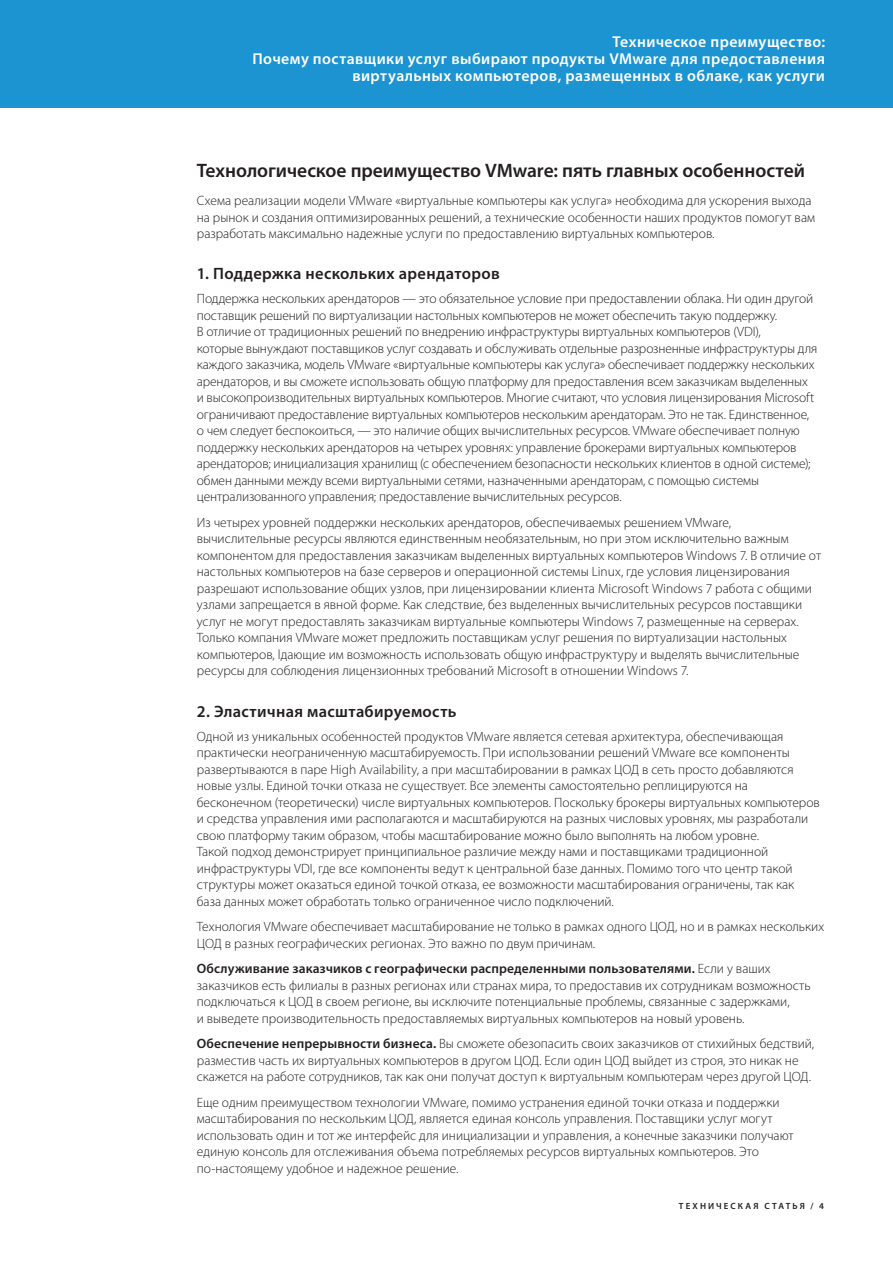
<style>
.page{position:relative;width:893px;height:1263px;background:#fff}
.page>*{position:absolute;margin:0;border:0;box-sizing:border-box;transform-origin:0 0}
._3_Main_Body_Head{font:600 19.5px "Myriad Pro";letter-spacing:-.005em;color:#231f20}
._4a_Subhead_1{font:600 16.5px "Myriad Pro";letter-spacing:.02em;color:#231f20}
.t1{font:600 15.75px/17.2px "Myriad Pro";letter-spacing:.025em;color:#fff;text-align:right}
._5a_Body{font:300 13.5px/16.5px "Myriad Pro";letter-spacing:-.005em;color:#231f20}
.t2{font:600 9px "Myriad Pro";letter-spacing:.235em;color:#231f20}
.s1{font-weight:600}
</style>
<div class="page">
<div style="left:0;top:0;width:893px;height:108px;background:#1c94d2"></div>
<p class="t1" style="left:252px;top:32px;width:574px">Техническое преимущество:<br>Почему поставщики услуг выбирают продукты VMware для предоставления виртуальных компьютеров, размещенных в облаке, как услуги</p>
<p class="_3_Main_Body_Head" style="left:197px;top:158px;width:610px">Технологическое преимущество VMware: пять главных особенностей</p>
<p class="_5a_Body" style="left:197px;top:192px;width:620px">Схема реализации модели VMware «виртуальные компьютеры как услуга» необходима для ускорения выхода на рынок и создания оптимизированных решений, а технические особенности наших продуктов помогут вам разработать максимально надежные услуги по предоставлению виртуальных компьютеров.</p>
<p class="_4a_Subhead_1" style="left:197px;top:263px;width:305px">1. Поддержка нескольких арендаторов</p>
<p class="_5a_Body" style="left:197px;top:291px;width:622px">Поддержка нескольких арендаторов — это обязательное условие при предоставлении облака. Ни один другой поставщик решений по виртуализации настольных компьютеров не может обеспечить такую поддержку.<br>В отличие от традиционных решений по внедрению инфраструктуры виртуальных компьютеров (VDI),<br>которые вынуждают поставщиков услуг создавать и обслуживать отдельные разрозненные инфраструктуры для каждого заказчика, модель VMware «виртуальные компьютеры как услуга» обеспечивает поддержку нескольких арендаторов, и вы сможете использовать общую платформу для предоставления всем заказчикам выделенных и высокопроизводительных виртуальных компьютеров. Многие считают, что условия лицензирования Microsoft ограничивают предоставление виртуальных компьютеров нескольким арендаторам. Это не так. Единственное, о чем следует беспокоиться, — это наличие общих вычислительных ресурсов. VMware обеспечивает полную поддержку нескольких арендаторов на четырех уровнях: управление брокерами виртуальных компьютеров арендаторов; инициализация хранилищ (с обеспечением безопасности нескольких клиентов в одной системе); обмен данными между всеми виртуальными сетями, назначенными арендаторам, с помощью системы централизованного управления; предоставление вычислительных ресурсов.</p>
<p class="_5a_Body" style="left:197px;top:514px;width:626px">Из четырех уровней поддержки нескольких арендаторов, обеспечиваемых решением VMware, вычислительные ресурсы являются единственным необязательным, но при этом исключительно важным компонентом для предоставления заказчикам выделенных виртуальных компьютеров Windows 7. В отличие от настольных компьютеров на базе серверов и операционной системы Linux, где условия лицензирования разрешают использование общих узлов, при лицензировании клиента Microsoft Windows 7 работа с общими узлами запрещается в явной форме. Как следствие, без выделенных вычислительных ресурсов поставщики услуг не могут предоставлять заказчикам виртуальные компьютеры Windows 7, размещенные на серверах.<br>Только компания VMware может предложить поставщикам услуг решения по виртуализации настольных компьютеров, lдающие им возможность использовать общую инфраструктуру и выделять вычислительные ресурсы для соблюдения лицензионных требований Microsoft в отношении Windows 7.</p>
<p class="_4a_Subhead_1" style="left:197px;top:701px;width:261px">2. Эластичная масштабируемость</p>
<p class="_5a_Body" style="left:197px;top:728px;width:625px">Одной из уникальных особенностей продуктов VMware является сетевая архитектура, обеспечивающая практически неограниченную масштабируемость. При использовании решений VMware все компоненты развертываются в паре High Availability, а при масштабировании в рамках ЦОД в сеть просто добавляются новые узлы. Единой точки отказа не существует. Все элементы самостоятельно реплицируются на бесконечном (теоретически) числе виртуальных компьютеров. Поскольку брокеры виртуальных компьютеров и средства управления ими располагаются и масштабируются на разных числовых уровнях, мы разработали свою платформу таким образом, чтобы масштабирование можно было выполнять на любом уровне.<br>Такой подход демонстрирует принципиальное различие между нами и поставщиками традиционной инфраструктуры VDI, где все компоненты ведут к центральной базе данных. Помимо того что центр такой структуры может оказаться единой точкой отказа, ее возможности масштабирования ограничены, так как база данных может обработать только ограниченное число подключений.</p>
<p class="_5a_Body" style="left:197px;top:918px;width:629px">Технология VMware обеспечивает масштабирование не только в рамках одного ЦОД, но и в рамках нескольких<br>ЦОД в разных географических регионах. Это важно по двум причинам.</p>
<p class="_5a_Body" style="left:197px;top:960px;width:615px"><span class="s1">Обслуживание заказчиков с географически распределенными пользователями.</span> Если у ваших заказчиков есть филиалы в разных регионах или странах мира, то предоставив их сотрудникам возможность подключаться к ЦОД в своем регионе, вы исключите потенциальные проблемы, связанные с задержками,<br>и выведете производительность предоставляемых виртуальных компьютеров на новый уровень.</p>
<p class="_5a_Body" style="left:197px;top:1035px;width:619px"><span class="s1">Обеспечение непрерывности бизнеса.</span> Вы сможете обезопасить своих заказчиков от стихийных бедствий, разместив часть их виртуальных компьютеров в другом ЦОД. Если один ЦОД выйдет из строя, это никак не скажется на работе сотрудников, так как они получат доступ к виртуальным компьютерам через другой ЦОД.</p>
<p class="_5a_Body" style="left:197px;top:1094px;width:598px">Еще одним преимуществом технологии VMware, помимо устранения единой точки отказа и поддержки масштабирования по нескольким ЦОД, является единая консоль управления. Поставщики услуг могут использовать один и тот же интерфейс для инициализации и управления, а конечные заказчики получают единую консоль для отслеживания объема потребляемых ресурсов виртуальных компьютеров. Это по-настоящему удобное и надежное решение.</p>
<p class="t2" style="left:679px;top:1200px;width:147px">ТЕХНИЧЕСКАЯ СТАТЬЯ / 4</p>
</div>
